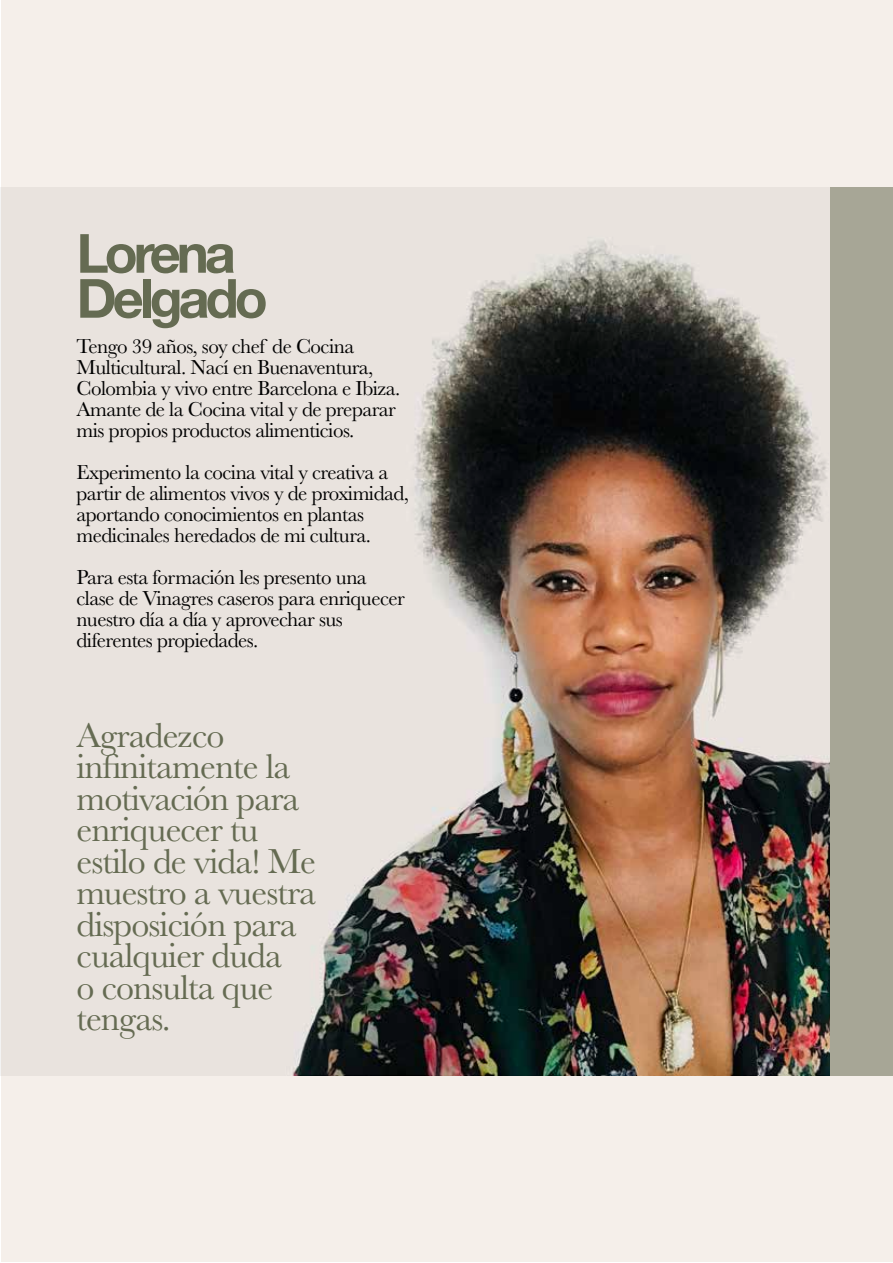
<style>
.page{position:relative;width:893px;height:1263px;background:#fff}
.page>*{position:absolute;margin:0;border:0;box-sizing:border-box;transform-origin:0 0}
.t1{font:700 54px/45px "Helvetica Neue";letter-spacing:-.075em;color:#656b52}
.t2{font:36px/31.5px "Baskerville";letter-spacing:-.025em;color:#656b52}
.t3{font:21px/21px "Baskerville";letter-spacing:-.025em;color:#000}
</style>
<div class="page">
<div style="left:1px;top:1px;width:892px;height:1261px;background:#f5efea"></div>
<img style="left:0;top:187px;width:831px;height:889px">
<div style="left:831px;top:187px;width:62px;height:889px;background:#a7a696"></div>
<h1 class="t1" style="left:77px;top:232px;width:193px">Lorena<br>Delgado</h1>
<p class="t3" style="left:77px;top:336px;width:325px">Tengo 39 años, soy chef de Cocina Multicultural. Nací en Buenaventura, Colombia y vivo entre Barcelona e Ibiza.<br>Amante de la Cocina vital y de preparar mis propios productos alimenticios.</p>
<p class="t3" style="left:77px;top:462px;width:334px">Experimento la cocina vital y creativa a partir de alimentos vivos y de proximidad, aportando conocimientos en plantas medicinales heredados de mi cultura.</p>
<p class="t3" style="left:77px;top:567px;width:330px">Para esta formación les presento una clase de Vinagres caseros para enriquecer nuestro día a día y aprovechar sus diferentes propiedades.</p>
<h2 class="t2" style="left:77px;top:720px;width:241px">Agradezco infinitamente la motivación para enriquecer tu estilo de vida! Me muestro a vuestra disposición para cualquier duda<br>o consulta que tengas.</h2>
</div>
